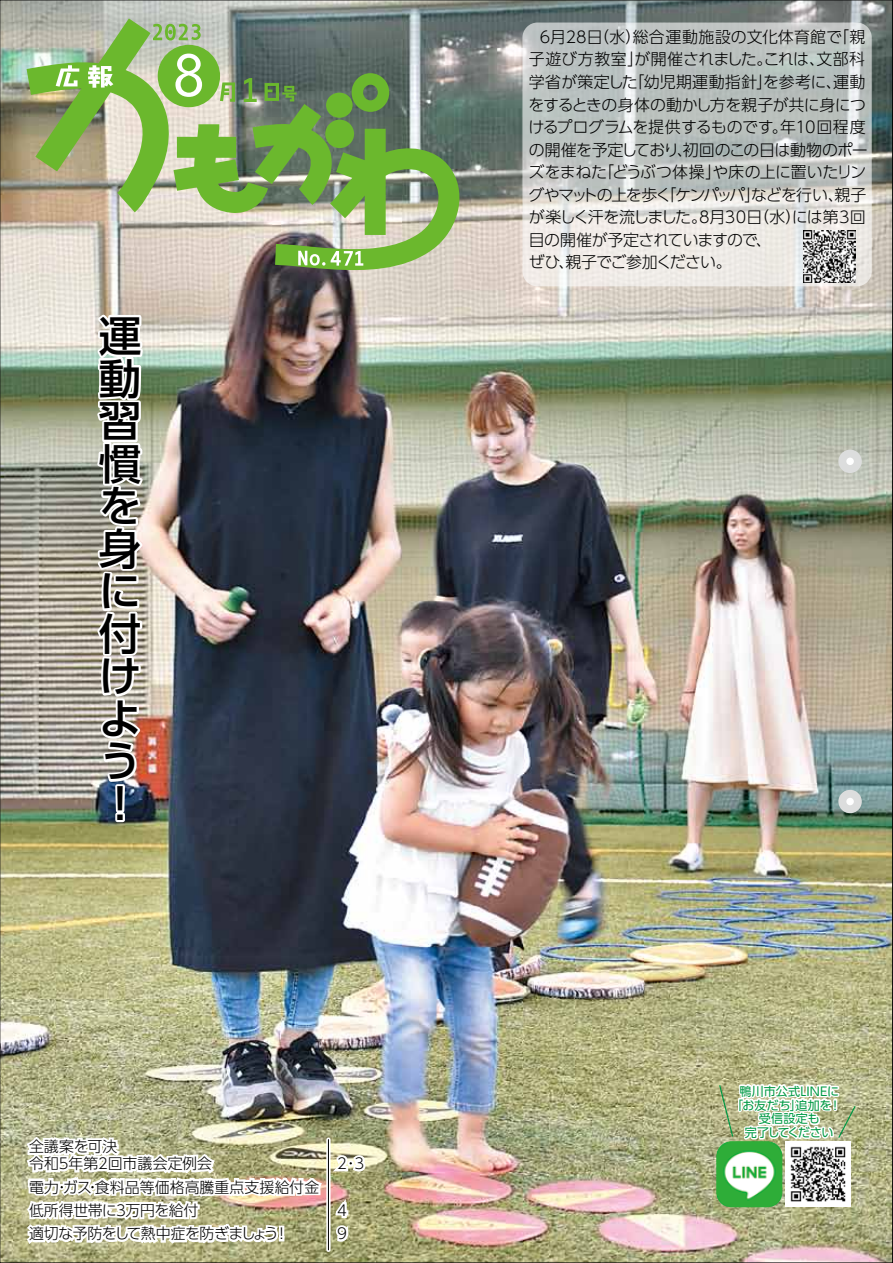
<style>
.page{position:relative;width:893px;height:1263px;background:#fff}
.page>*{position:absolute;margin:0;border:0;box-sizing:border-box;transform-origin:0 0}
.t1{font:42.45px/42.5px "BIZ UD Shin Go Medium";color:#000;text-align:justify}
.t2{font:15.9px/22.5px "BIZ UDP Shin Go Light";color:#000}
.t3{font:14.85px/23.4px "BIZ UDP Shin Go Light";color:#000}
.t4{font:12px/13.8px "BIZ UDP Shin Go";letter-spacing:.01em;color:#094;text-align:right}
.t5{font:12px "BIZ UDP Shin Go";letter-spacing:-.015em;color:#094}
</style>
<div class="page">
<img style="left:2px;top:2px;width:889px;height:1259px">
<svg style="left:522px;top:23px;width:350px;height:263px"></svg>
<img style="left:785px;top:1144px;width:65px;height:63px">
<img style="left:716px;top:1141px;width:13px;height:65px">
<svg style="left:718px;top:1077px;width:139px;height:67px"></svg>
<img style="left:23px;top:953px;width:346px;height:308px">
<hr style="left:328px;top:1139px;width:1px;height:111px;background:#000">
<img style="left:85px;top:311px;width:62px;height:513px">
<img style="left:27px;top:18px;width:434px;height:253px">
<img style="left:804px;top:230px;width:52px;height:53px">
<div style="left:838px;top:450px;width:24px;height:23px;background:#dcdddd;border-radius:50%"></div>
<div style="left:838px;top:790px;width:24px;height:23px;background:#dcdddd;border-radius:50%"></div>
<div style="left:846px;top:458px;width:8px;height:7px;background:#fff;border-radius:50%"></div>
<div style="left:846px;top:798px;width:8px;height:7px;background:#fff;border-radius:50%"></div>
<svg style="left:892px;top:0;width:1px;height:1263px"></svg>
<h1 class="t1" style="left:99px;top:315px;width:43px">運動習慣を身に付けよう</h1>
<h1 class="t1" style="left:99px;top:783px;width:25px">!</h1>
<p class="t3" style="left:29px;top:1138px;width:185px;line-height:17px">全議案を可決<br>令和５年第２回市議会定例会</p>
<p class="t3" style="left:89px;top:1175px;width:232px">・食料品等価格高騰重点支援給付金</p>
<p class="t3" style="left:29px;top:1175px;width:171px">電力・ガス<br>低所得世帯に３万円を給付</p>
<p class="t3" style="left:29px;top:1222px;width:250px">適切な予防をして熱中症を防ぎましょう</p>
<p class="t3" style="left:274px;top:1222px;width:16px">!</p>
<p class="t3" style="left:337px;top:1152px;width:29px">2 3・</p>
<p class="t3" style="left:337px;top:1198px;width:11px">4<br>9</p>
<p class="t2" style="left:529px;top:26px;width:340px">　６月28日水（ ）総合運動施設の文化体育館で親「子遊び方教室」が開催されました。これは、文部科学省が策定した「幼児期運動指針」を参考に、運動をするときの身体の動かし方を親子が共に身につけるプログラムを提供するものです年。 10回程度の開催を予定しており、初回のこの日は動物のポーズをまねた「どうぶつ体操」や床の上に置いたリングやマットの上を歩く「ケンパッパ」などを行い、親子が楽しく汗を流しました８。月30日水（ ）には第３回目の開催が予定されていますので、<br>ぜひ、親子でご参加ください。</p>
<p class="t4" style="left:740px;top:1084px;width:103px">鴨川市公式LINEに!</p>
<p class="t4" style="left:737px;top:1098px;width:96px">「お友だち」追加を</p>
<p class="t4" style="left:759px;top:1112px;width:62px">受信設定も</p>
<p class="t5" style="left:745px;top:1126px;width:90px">完了してください</p>
</div>
